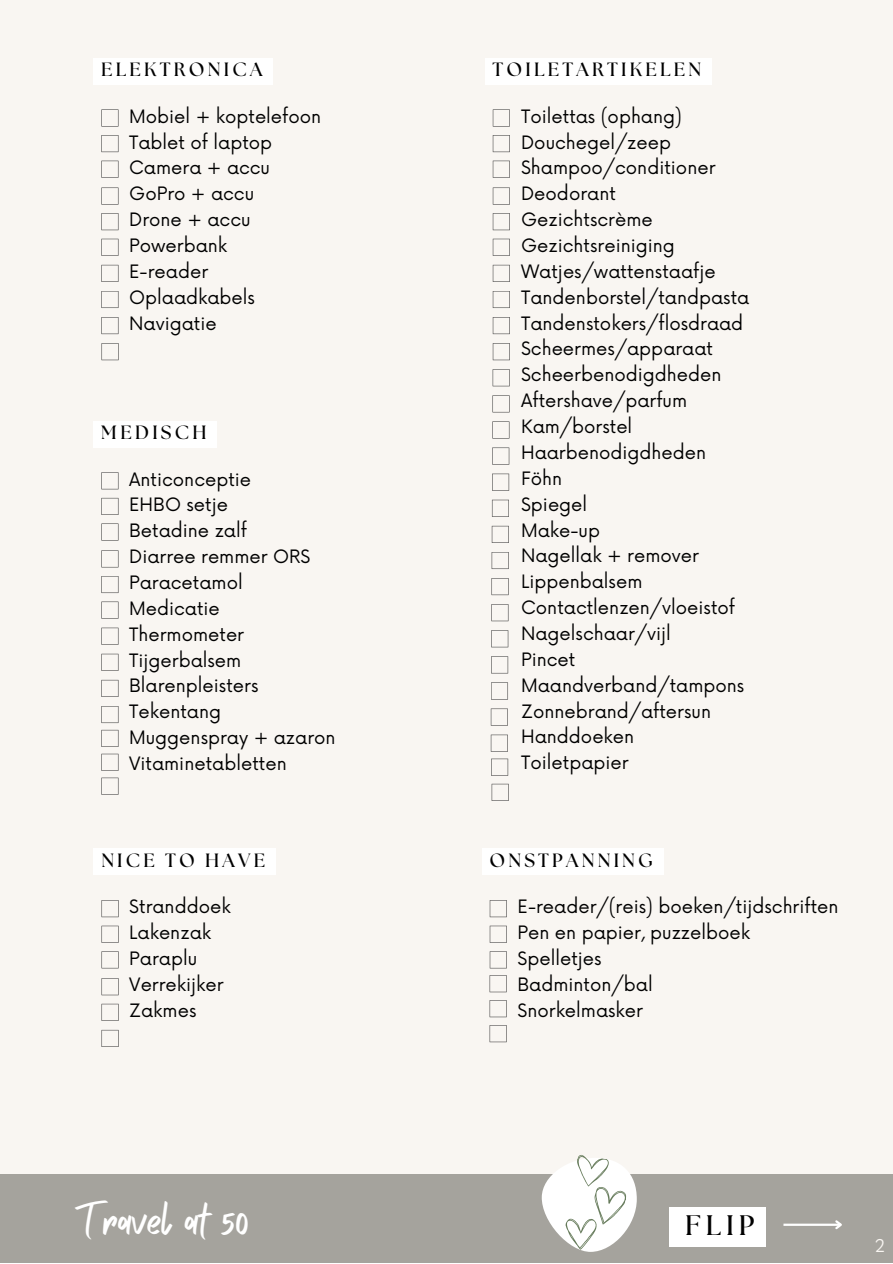
<style>
.page{position:relative;width:893px;height:1264px;background:#fff}
.page>*{position:absolute;margin:0;border:0;box-sizing:border-box;transform-origin:0 0}
.t1{font:43.2px "Vintage Moon";color:#fff}
.t2{font:700 28.2px "The Seasons";color:#000}
.t3{font:700 19.2px "The Seasons";letter-spacing:.17em;color:#000}
.t4{font:18px/25.8px "Now";color:#000}
.t5{font:18px "Livvic";color:#f9f6f2}
</style>
<div class="page">
<div style="left:0;top:0;width:892px;height:1262px;background:#f9f6f2"></div>
<div style="left:94px;top:58px;width:179px;height:27px;background:#fff"></div>
<svg style="left:101px;top:109px;width:17px;height:17px"></svg>
<svg style="left:101px;top:135px;width:17px;height:17px"></svg>
<svg style="left:101px;top:161px;width:17px;height:17px"></svg>
<svg style="left:101px;top:187px;width:17px;height:18px"></svg>
<svg style="left:101px;top:213px;width:17px;height:17px"></svg>
<svg style="left:101px;top:239px;width:17px;height:17px"></svg>
<svg style="left:101px;top:265px;width:17px;height:17px"></svg>
<svg style="left:101px;top:291px;width:17px;height:17px"></svg>
<svg style="left:101px;top:317px;width:17px;height:17px"></svg>
<div style="left:485px;top:58px;width:226px;height:27px;background:#fff"></div>
<svg style="left:492px;top:109px;width:18px;height:17px"></svg>
<svg style="left:492px;top:135px;width:18px;height:17px"></svg>
<svg style="left:492px;top:161px;width:18px;height:17px"></svg>
<svg style="left:492px;top:187px;width:18px;height:18px"></svg>
<svg style="left:492px;top:213px;width:18px;height:17px"></svg>
<svg style="left:492px;top:239px;width:18px;height:17px"></svg>
<svg style="left:492px;top:265px;width:18px;height:17px"></svg>
<svg style="left:492px;top:291px;width:18px;height:17px"></svg>
<svg style="left:492px;top:317px;width:18px;height:17px"></svg>
<svg style="left:492px;top:343px;width:18px;height:17px"></svg>
<svg style="left:492px;top:369px;width:17px;height:17px"></svg>
<svg style="left:492px;top:395px;width:17px;height:17px"></svg>
<svg style="left:492px;top:421px;width:17px;height:17px"></svg>
<svg style="left:492px;top:447px;width:17px;height:17px"></svg>
<svg style="left:492px;top:473px;width:17px;height:18px"></svg>
<svg style="left:492px;top:499px;width:17px;height:18px"></svg>
<svg style="left:491px;top:526px;width:18px;height:17px"></svg>
<svg style="left:491px;top:552px;width:17px;height:17px"></svg>
<svg style="left:491px;top:578px;width:17px;height:17px"></svg>
<svg style="left:491px;top:604px;width:17px;height:17px"></svg>
<svg style="left:491px;top:630px;width:17px;height:17px"></svg>
<svg style="left:491px;top:656px;width:17px;height:17px"></svg>
<svg style="left:491px;top:682px;width:17px;height:17px"></svg>
<svg style="left:490px;top:708px;width:18px;height:17px"></svg>
<svg style="left:490px;top:734px;width:18px;height:17px"></svg>
<svg style="left:491px;top:758px;width:17px;height:17px"></svg>
<div style="left:94px;top:421px;width:123px;height:26px;background:#fff"></div>
<svg style="left:101px;top:472px;width:17px;height:17px"></svg>
<svg style="left:101px;top:498px;width:17px;height:17px"></svg>
<svg style="left:101px;top:523px;width:17px;height:17px"></svg>
<svg style="left:101px;top:550px;width:17px;height:17px"></svg>
<svg style="left:101px;top:576px;width:17px;height:17px"></svg>
<svg style="left:101px;top:601px;width:17px;height:17px"></svg>
<svg style="left:101px;top:627px;width:17px;height:17px"></svg>
<svg style="left:101px;top:653px;width:17px;height:18px"></svg>
<svg style="left:101px;top:680px;width:17px;height:17px"></svg>
<svg style="left:101px;top:706px;width:17px;height:17px"></svg>
<svg style="left:101px;top:729px;width:17px;height:18px"></svg>
<svg style="left:101px;top:753px;width:17px;height:17px"></svg>
<svg style="left:101px;top:777px;width:17px;height:17px"></svg>
<div style="left:94px;top:848px;width:182px;height:27px;background:#fff"></div>
<svg style="left:101px;top:900px;width:18px;height:17px"></svg>
<svg style="left:101px;top:925px;width:18px;height:17px"></svg>
<svg style="left:101px;top:951px;width:18px;height:17px"></svg>
<svg style="left:101px;top:978px;width:18px;height:17px"></svg>
<svg style="left:101px;top:1003px;width:18px;height:17px"></svg>
<div style="left:482px;top:848px;width:181px;height:27px;background:#fff"></div>
<svg style="left:489px;top:900px;width:18px;height:17px"></svg>
<svg style="left:489px;top:925px;width:18px;height:17px"></svg>
<svg style="left:489px;top:951px;width:18px;height:17px"></svg>
<svg style="left:101px;top:343px;width:18px;height:17px"></svg>
<svg style="left:491px;top:783px;width:17px;height:18px"></svg>
<svg style="left:489px;top:975px;width:17px;height:17px"></svg>
<svg style="left:489px;top:1000px;width:17px;height:17px"></svg>
<svg style="left:489px;top:1025px;width:17px;height:17px"></svg>
<svg style="left:101px;top:1029px;width:18px;height:17px"></svg>
<div style="left:0;top:1174px;width:892px;height:88px;background:#a5a39d"></div>
<hr style="left:783px;top:1223px;width:57px;height:2px;background:#fff">
<svg style="left:833px;top:1220px;width:9px;height:10px"></svg>
<svg style="left:541px;top:1155px;width:95px;height:97px"></svg>
<div style="left:669px;top:1207px;width:96px;height:40px;background:#fff"></div>
<p class="t3" style="left:101px;top:61px;width:163px">ELEKTRONICA</p>
<p class="t4" style="left:129px;top:104px;width:194px">Mobiel + koptelefoon<br>Tablet of laptop<br>Camera + accu<br>GoPro + accu<br>Drone + accu<br>Powerbank<br>E-reader<br>Oplaadkabels<br>Navigatie</p>
<p class="t3" style="left:101px;top:424px;width:107px">MEDISCH</p>
<p class="t4" style="left:129px;top:467px;width:208px">Anticonceptie<br>EHBO setje<br>Betadine zalf<br>Diarree remmer ORS<br>Paracetamol<br>Medicatie<br>Thermometer<br>Tijgerbalsem<br>Blarenpleisters<br>Tekentang<br>Muggenspray + azaron<br>Vitaminetabletten</p>
<p class="t3" style="left:101px;top:851px;width:165px">NICE TO HAVE</p>
<p class="t4" style="left:129px;top:894px;width:103px">Stranddoek<br>Lakenzak<br>Paraplu<br>Verrekijker<br>Zakmes</p>
<h1 class="t1" style="left:76px;top:1195px;width:174px">Travel at 50</h1>
<p class="t3" style="left:492px;top:61px;width:210px">TOILETARTIKELEN</p>
<p class="t4" style="left:521px;top:104px;width:230px">Toilettas (ophang)<br>Douchegel/zeep<br>Shampoo/conditioner<br>Deodorant<br>Gezichtscrème<br>Gezichtsreiniging<br>Watjes/wattenstaafje<br>Tandenborstel/tandpasta<br>Tandenstokers/flosdraad<br>Scheermes/apparaat<br>Scheerbenodigdheden<br>Aftershave/parfum<br>Kam/borstel<br>Haarbenodigdheden<br>Föhn<br>Spiegel<br>Make-up<br>Nagellak + remover<br>Lippenbalsem<br>Contactlenzen/vloeistof<br>Nagelschaar/vijl<br>Pincet<br>Maandverband/tampons<br>Zonnebrand/aftersun<br>Handdoeken<br>Toiletpapier</p>
<p class="t3" style="left:489px;top:851px;width:164px">ONSTPANNING</p>
<p class="t4" style="left:517px;top:894px;width:322px">E-reader/(reis) boeken/tijdschriften<br>Pen en papier, puzzelboek<br>Spelletjes<br>Badminton/bal<br>Snorkelmasker</p>
<h2 class="t2" style="left:685px;top:1212px;width:71px">FLIP</h2>
<p class="t5" style="left:874px;top:1233px;width:12px">2</p>
</div>
